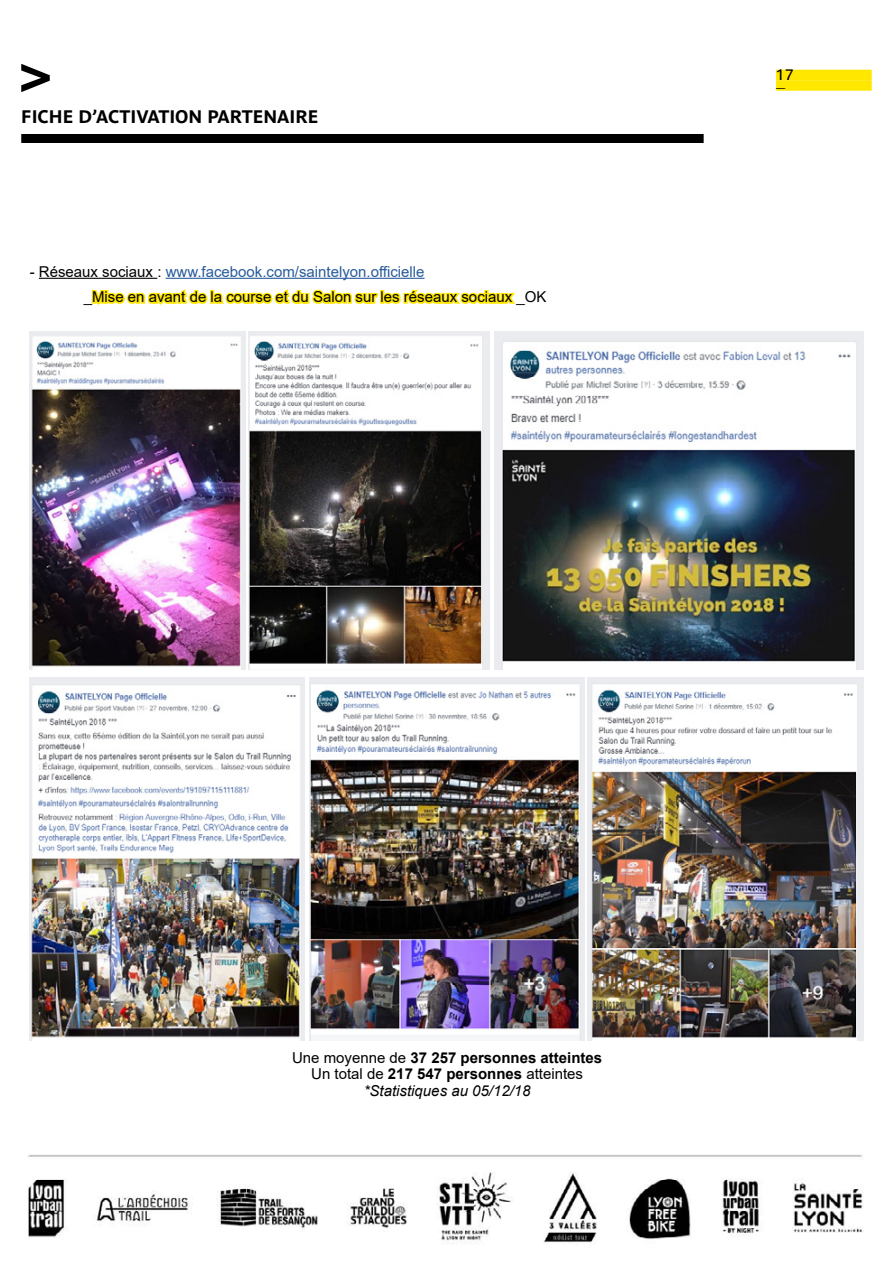
<style>
.page{position:relative;width:893px;height:1263px;background:#fff}
.page>*{position:absolute;margin:0;border:0;box-sizing:border-box;transform-origin:0 0}
.t1{font:700 18px "Parisine Pro";color:#000}
.t2{font:15px/25.5px "Arial";color:#000}
.t3{font:700 15px/16.5px "Arial";color:#000;text-align:center}
.t4{font:15px "Parisine Pro";color:#000}
.t5{font:9px "Parisine Pro";color:#000}
.s1{color:#275b9b}
.s2{font-weight:400}
.s3{font-weight:400;font-style:italic}
</style>
<div class="page">
<div style="left:776px;top:70px;width:96px;height:10px;background:#ffe700"></div>
<div style="left:776px;top:80px;width:96px;height:11px;background:#ffe700"></div>
<div style="left:21px;top:134px;width:683px;height:9px;background:#000"></div>
<svg style="left:21px;top:64px;width:29px;height:28px"></svg>
<img style="left:27px;top:1155px;width:836px;height:88px">
<img style="left:30px;top:332px;width:215px;height:337px">
<img style="left:248px;top:332px;width:241px;height:337px">
<img style="left:495px;top:332px;width:368px;height:337px">
<img style="left:30px;top:677px;width:275px;height:363px">
<img style="left:587px;top:678px;width:276px;height:362px">
<img style="left:309px;top:677px;width:275px;height:363px">
<hr style="left:39px;top:278px;width:118px;height:1px;background:#000">
<svg style="left:90px;top:277px;width:425px;height:29px"></svg>
<p class="t1" style="left:21px;top:103px;width:299px">FICHE D’ACTIVATION PARTENAIRE</p>
<p class="t2" style="left:84px;top:259px;width:464px;text-indent:-54px">- Réseaux sociaux : <span class="s1">www.facebook.com/saintelyon.officielle<br></span>_Mise en avant de la course et du Salon sur les réseaux sociaux _OK</p>
<p class="t4" style="left:776px;top:64px;width:19px">17</p>
<p class="t5" style="left:776px;top:81px;width:11px">—</p>
<p class="t3" style="left:292px;top:1049px;width:312px"><span class="s2">Une moyenne de</span> 37 257 personnes atteintes<br><span class="s2">Un total de</span> 217 547 personnes <span class="s2">atteintes </span><span class="s3">*Statistiques au 05/12/18</span></p>
</div>
